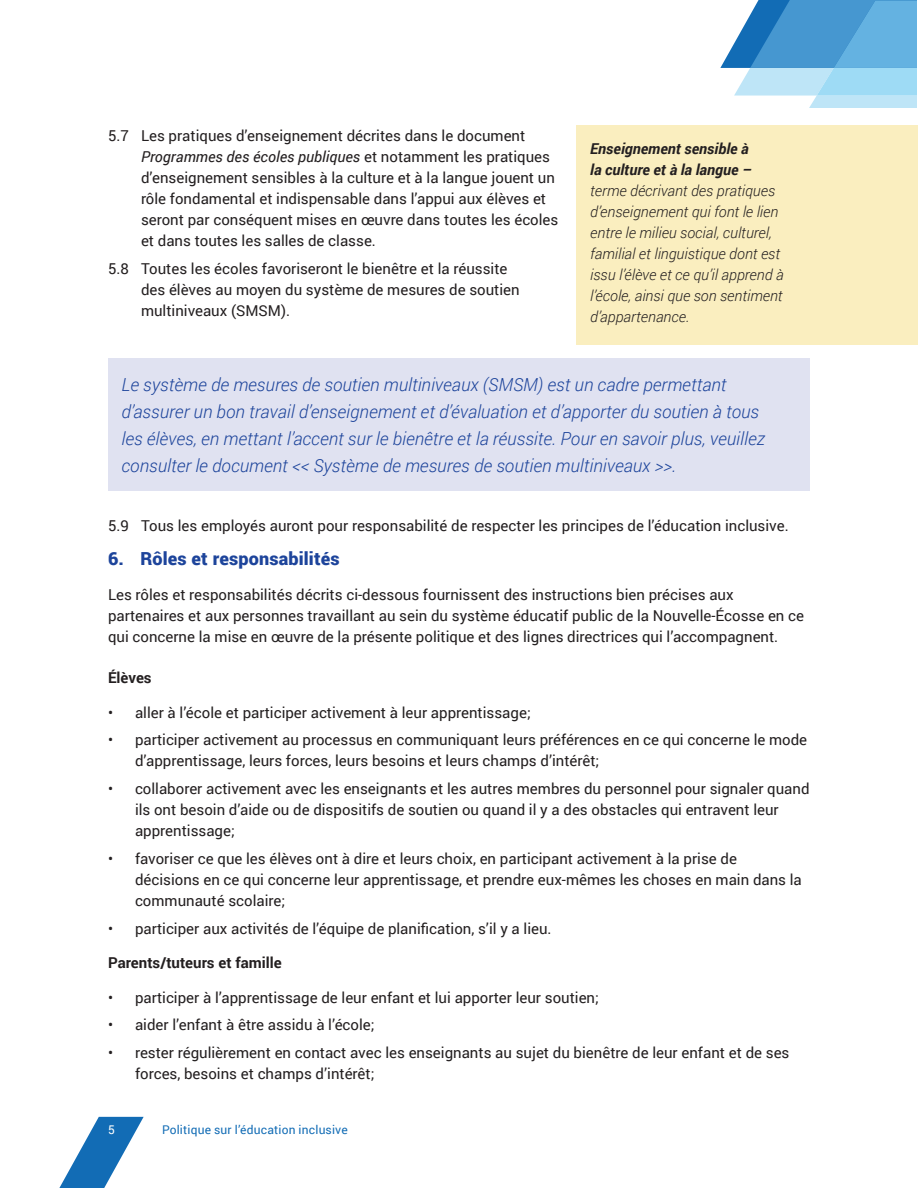
<style>
.page{position:relative;width:918px;height:1188px;background:#fff}
.page>*{position:absolute;margin:0;border:0;box-sizing:border-box;transform-origin:0 0}
.t1{font:italic 300 18px/27px "Roboto";color:#1d449b}
.t2{font:900 18px "Roboto";letter-spacing:.01em;color:#1d449b}
.t3{font:15px/21px "Roboto";color:#231f20}
.t4{font:italic 300 15px/21px "Roboto";color:#231f20}
.t5{font:italic 700 15px/21px "Roboto";color:#231f20}
.t6{font:700 15px "Roboto";color:#231f20}
.t7{font:12px "Roboto";letter-spacing:.015em;color:#126cb5}
.t8{font:12px "Roboto";color:#fff}
.s1{font-style:italic}
</style>
<div class="page">
<svg style="left:59px;top:1117px;width:85px;height:71px"></svg>
<svg style="left:720px;top:0;width:197px;height:108px;background:#80bce2"></svg>
<div style="left:108px;top:359px;width:702px;height:132px;background:#e0e2f1"></div>
<div style="left:577px;top:125px;width:341px;height:220px;background:#faeebf"></div>
<p class="t3" style="left:141px;top:125px;width:419px;text-indent:-33px">5.7 Les pratiques d’enseignement décrites dans le document <span class="s1">Programmes des écoles publiques</span> et notamment les pratiques d’enseignement sensibles à la culture et à la langue jouent un rôle fondamental et indispensable dans l’appui aux élèves et seront par conséquent mises en œuvre dans toutes les écoles et dans toutes les salles de classe.</p>
<p class="t3" style="left:141px;top:257px;width:380px;text-indent:-33px">5.8 Toutes les écoles favoriseront le bienêtre et la réussite des élèves au moyen du système de mesures de soutien multiniveaux (SMSM).</p>
<p class="t5" style="left:590px;top:138px;width:163px">Enseignement sensible à la culture et à la langue –</p>
<p class="t4" style="left:590px;top:180px;width:195px">terme décrivant des pratiques d’enseignement qui font le lien entre le milieu social, culturel, familial et linguistique dont est issu l’élève et ce qu’il apprend à l’école, ainsi que son sentiment d’appartenance.</p>
<p class="t1" style="left:122px;top:370px;width:645px">Le système de mesures de soutien multiniveaux (SMSM) est un cadre permettant d’assurer un bon travail d’enseignement et d’évaluation et d’apporter du soutien à tous les élèves, en mettant l’accent sur le bienêtre et la réussite. Pour en savoir plus, veuillez consulter le document &lt;&lt; Système de mesures de soutien multiniveaux &gt;&gt;.</p>
<p class="t3" style="left:108px;top:514px;width:682px">5.9 Tous les employés auront pour responsabilité de respecter les principes de l’éducation inclusive.</p>
<p class="t2" style="left:108px;top:546px;width:233px">6. Rôles et responsabilités</p>
<p class="t3" style="left:108px;top:583px;width:698px">Les rôles et responsabilités décrits ci-dessous fournissent des instructions bien précises aux partenaires et aux personnes travaillant au sein du système éducatif public de la Nouvelle-Écosse en ce qui concerne la mise en œuvre de la présente politique et des lignes directrices qui l’accompagnent.</p>
<p class="t6" style="left:108px;top:667px;width:45px">Élèves</p>
<p class="t3" style="left:108px;top:701px;width:424px">• aller à l’école et participer activement à leur apprentissage;</p>
<p class="t3" style="left:135px;top:729px;width:674px;text-indent:-27px">• participer activement au processus en communiquant leurs préférences en ce qui concerne le mode d’apprentissage, leurs forces, leurs besoins et leurs champs d’intérêt;</p>
<p class="t3" style="left:135px;top:778px;width:676px;text-indent:-27px">• collaborer activement avec les enseignants et les autres membres du personnel pour signaler quand ils ont besoin d’aide ou de dispositifs de soutien ou quand il y a des obstacles qui entravent leur apprentissage;</p>
<p class="t3" style="left:135px;top:847px;width:668px;text-indent:-27px">• favoriser ce que les élèves ont à dire et leurs choix, en participant activement à la prise de décisions en ce qui concerne leur apprentissage, et prendre eux-mêmes les choses en main dans la communauté scolaire;</p>
<p class="t3" style="left:108px;top:917px;width:445px">• participer aux activités de l’équipe de planification, s’il y a lieu.</p>
<p class="t6" style="left:108px;top:952px;width:175px">Parents/tuteurs et famille</p>
<p class="t3" style="left:108px;top:986px;width:492px">• participer à l’apprentissage de leur enfant et lui apporter leur soutien;</p>
<p class="t3" style="left:108px;top:1014px;width:268px">• aider l’enfant à être assidu à l’école;</p>
<p class="t3" style="left:135px;top:1042px;width:656px;text-indent:-27px">• rester régulièrement en contact avec les enseignants au sujet du bienêtre de leur enfant et de ses forces, besoins et champs d’intérêt;</p>
<p class="t8" style="left:108px;top:1121px;width:8px">5</p>
<p class="t7" style="left:162px;top:1121px;width:187px">Politique sur l’éducation inclusive</p>
</div>
